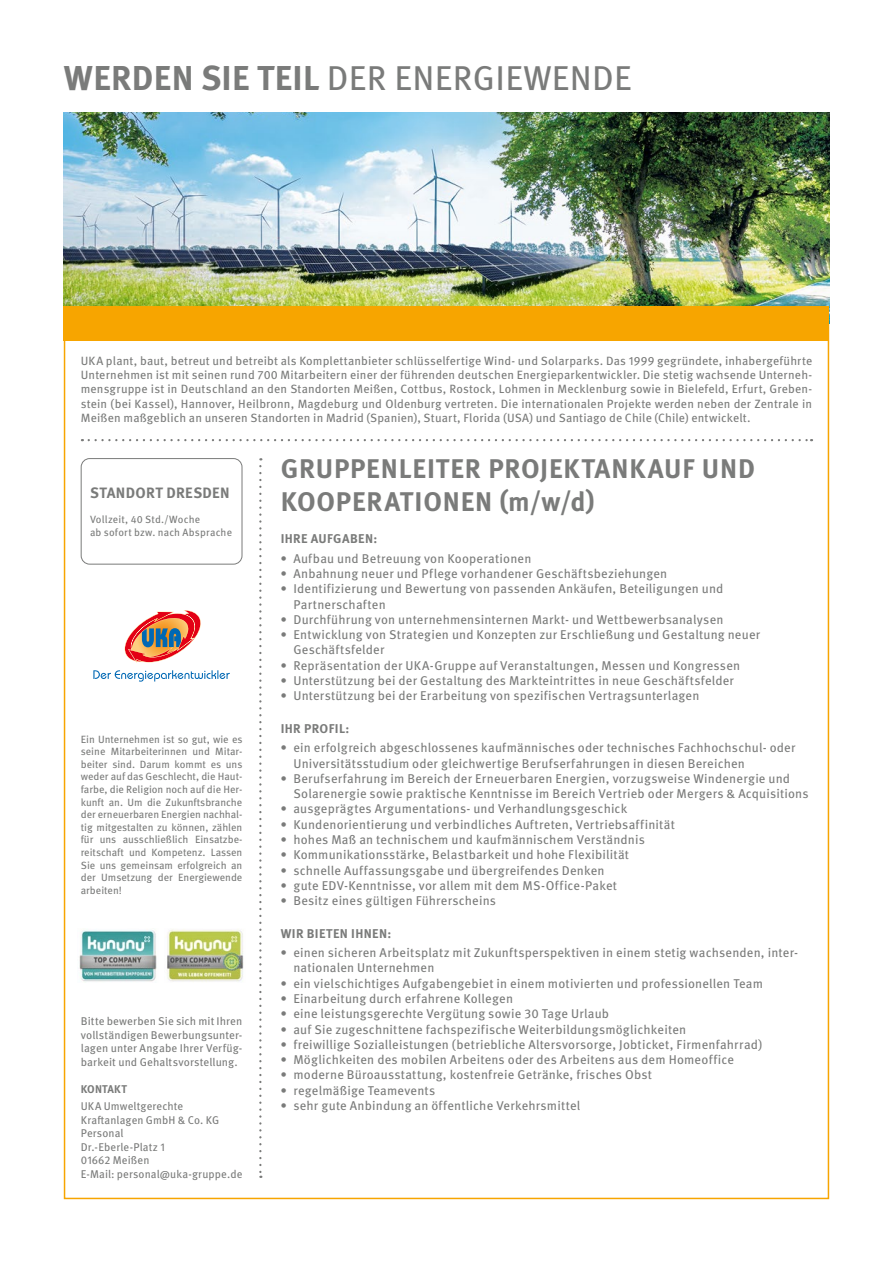
<style>
.page{position:relative;width:893px;height:1263px;background:#fff}
.page>*{position:absolute;margin:0;border:0;box-sizing:border-box;transform-origin:0 0}
.t1{font:34.5px "Meta Pro";letter-spacing:.01em;color:#7a7b7a}
.t2{font:700 27px/32.4px "Meta Pro";letter-spacing:.03em;color:#7a7b7a}
.t3{font:700 15px "Meta Pro";letter-spacing:.02em;color:#7a7b7a}
.t4{font:12.75px/15.3px "Meta Pro";letter-spacing:.015em;color:#7a7b7a}
.t5{font:700 12.75px "Meta Pro";letter-spacing:.03em;color:#7a7b7a}
.t6{font:12px/14.4px "Meta Pro";letter-spacing:.01em;color:#7a7b7a;text-align:justify}
.t7{font:11.25px/13.5px "Meta Pro";letter-spacing:.01em;color:#7a7b7a;text-align:justify}
.t8{font:700 11.25px "Meta Pro";letter-spacing:.015em;color:#7a7b7a}
.t9{font:10.5px/12.6px "Meta Pro";color:#7a7b7a;text-align:justify}
.s1{font-weight:700}
</style>
<div class="page">
<img style="left:64px;top:112px;width:765px;height:194px">
<div style="left:64px;top:306px;width:765px;height:34px;background:#f7a500"></div>
<svg style="left:89px;top:439px;width:723px;height:2px"></svg>
<svg style="left:259px;top:466px;width:2px;height:712px"></svg>
<svg style="left:125px;top:610px;width:76px;height:53px"></svg>
<svg style="left:93px;top:670px;width:137px;height:12px"></svg>
<img style="left:79px;top:930px;width:78px;height:52px">
<img style="left:167px;top:929px;width:77px;height:53px">
<div style="left:81px;top:458px;width:161px;height:106px;border:1px solid #7a7b7a;border-radius:9px"></div>
<h1 class="t1" style="left:64px;top:52px;width:569px"><span class="s1">WERDEN SIE TEIL</span> DER ENERGIEWENDE</h1>
<p class="t6" style="left:81px;top:352px;width:733px">UKA plant, baut, betreut und betreibt als Komplettanbieter schlüsselfertige Wind- und Solarparks. Das 1999 gegründete, inhabergeführte Unternehmen ist mit seinen rund 700 Mitarbeitern einer der führenden deutschen Energieparkentwickler. Die stetig wachsende Unterneh&shy;mensgruppe ist in Deutschland an den Standorten Meißen, Cottbus, Rostock, Lohmen in Mecklenburg sowie in Bielefeld, Erfurt, Greben&shy;stein (bei Kassel), Hannover, Heilbronn, Magdeburg und Oldenburg vertreten. Die internationalen Projekte werden neben der Zentrale in Meißen maßgeblich an unseren Standorten in Madrid (Spanien), Stuart, Florida (USA) und Santiago de Chile (Chile) entwickelt.</p>
<p class="t3" style="left:90px;top:481px;width:141px">STANDORT DRESDEN</p>
<p class="t9" style="left:90px;top:513px;width:144px">Vollzeit, 40 Std./Woche<br>ab sofort bzw. nach Absprache</p>
<p class="t9" style="left:81px;top:732px;width:163px">Ein Unternehmen ist so gut, wie es seine Mitarbeiterinnen und Mitar&shy;beiter sind. Darum kommt es uns weder auf das Geschlecht, die Haut&shy;farbe, die Religion noch auf die Her&shy;kunft an. Um die Zukunftsbranche der erneuerbaren Energien nachhal&shy;tig mitgestalten zu können, zählen für uns ausschließlich Einsatzbe&shy;reitschaft und Kompetenz. Lassen Sie uns gemeinsam erfolgreich an der Umsetzung der Energiewende arbeiten!</p>
<p class="t7" style="left:81px;top:1014px;width:163px">Bitte bewerben Sie sich mit Ihren vollständigen Bewerbungsunter&shy;lagen unter Angabe Ihrer Verfüg&shy;barkeit und Gehaltsvorstellung.</p>
<p class="t8" style="left:81px;top:1080px;width:48px">KONTAKT</p>
<p class="t7" style="left:81px;top:1099px;width:163px;text-align:left">UKA Umweltgerechte<br>Kraftanlagen GmbH &amp; Co. KG<br>Personal<br>Dr.-Eberle-Platz 1<br>01662 Meißen<br>E-Mail: personal@uka-gruppe.de</p>
<h2 class="t2" style="left:281px;top:451px;width:476px">GRUPPENLEITER PROJEKTANKAUF UND<br>KOOPERATIONEN (m/w/d)</h2>
<p class="t5" style="left:281px;top:529px;width:98px">IHRE AUFGABEN:</p>
<p class="t4" style="left:281px;top:550px;width:252px">• Aufbau und Betreuung von Kooperationen</p>
<p class="t4" style="left:281px;top:565px;width:388px">• Anbahnung neuer und Pflege vorhandener Geschäftsbeziehungen</p>
<p class="t4" style="left:293px;top:580px;width:432px;text-indent:-13px">• Identifizierung und Bewertung von passenden Ankäufen, Beteiligungen und<br>Partnerschaften</p>
<p class="t4" style="left:281px;top:611px;width:444px">• Durchführung von unternehmensinternen Markt- und Wettbewerbsanalysen</p>
<p class="t4" style="left:293px;top:626px;width:468px;text-indent:-13px">• Entwicklung von Strategien und Konzepten zur Erschließung und Gestaltung neuer<br>Geschäftsfelder</p>
<p class="t4" style="left:281px;top:657px;width:461px">• Repräsentation der UKA-Gruppe auf Veranstaltungen, Messen und Kongressen</p>
<p class="t4" style="left:281px;top:672px;width:455px">• Unterstützung bei der Gestaltung des Markteintrittes in neue Geschäftsfelder</p>
<p class="t4" style="left:281px;top:687px;width:420px">• Unterstützung bei der Erarbeitung von spezifischen Vertragsunterlagen</p>
<p class="t5" style="left:281px;top:718px;width:70px">IHR PROFIL:</p>
<p class="t4" style="left:293px;top:739px;width:504px;text-indent:-13px">• ein erfolgreich abgeschlossenes kaufmännisches oder technisches Fachhochschul- oder<br>Universitätsstudium oder gleichwertige Berufserfahrungen in diesen Bereichen</p>
<p class="t4" style="left:293px;top:770px;width:517px;text-indent:-13px">• Berufserfahrung im Bereich der Erneuerbaren Energien, vorzugsweise Windenergie und<br>Solarenergie sowie praktische Kenntnisse im Bereich Vertrieb oder Mergers &amp; Acquisitions</p>
<p class="t4" style="left:281px;top:800px;width:348px">• ausgeprägtes Argumentations- und Verhandlungsgeschick</p>
<p class="t4" style="left:281px;top:816px;width:396px">• Kundenorientierung und verbindliches Auftreten, Vertriebsaffinität</p>
<p class="t4" style="left:281px;top:831px;width:366px">• hohes Maß an technischem und kaufmännischem Verständnis</p>
<p class="t4" style="left:281px;top:846px;width:350px">• Kommunikationsstärke, Belastbarkeit und hohe Flexibilität</p>
<p class="t4" style="left:281px;top:862px;width:325px">• schnelle Auffassungsgabe und übergreifendes Denken</p>
<p class="t4" style="left:281px;top:877px;width:338px">• gute EDV-Kenntnisse, vor allem mit dem MS-Office-Paket</p>
<p class="t4" style="left:281px;top:892px;width:217px">• Besitz eines gültigen Führerscheins</p>
<p class="t5" style="left:281px;top:923px;width:112px">WIR BIETEN IHNEN:</p>
<p class="t4" style="left:293px;top:944px;width:506px;text-indent:-13px">• einen sicheren Arbeitsplatz mit Zukunftsperspektiven in einem stetig wachsenden, inter&shy;nationalen Unternehmen</p>
<p class="t4" style="left:281px;top:975px;width:484px">• ein vielschichtiges Aufgabengebiet in einem motivierten und professionellen Team</p>
<p class="t4" style="left:281px;top:990px;width:234px">• Einarbeitung durch erfahrene Kollegen</p>
<p class="t4" style="left:281px;top:1005px;width:330px">• eine leistungsgerechte Vergütung sowie 30 Tage Urlaub</p>
<p class="t4" style="left:281px;top:1021px;width:407px">• auf Sie zugeschnittene fachspezifische Weiterbildungsmöglichkeiten</p>
<p class="t4" style="left:281px;top:1036px;width:483px">• freiwillige Sozialleistungen (betriebliche Altersvorsorge, Jobticket, Firmenfahrrad)</p>
<p class="t4" style="left:281px;top:1051px;width:455px">• Möglichkeiten des mobilen Arbeitens oder des Arbeitens aus dem Homeoffice</p>
<p class="t4" style="left:281px;top:1066px;width:373px">• moderne Büroausstattung, kostenfreie Getränke, frisches Obst</p>
<p class="t4" style="left:281px;top:1082px;width:156px">• regelmäßige Teamevents</p>
<p class="t4" style="left:281px;top:1097px;width:301px">• sehr gute Anbindung an öffentliche Verkehrsmittel</p>
</div>
